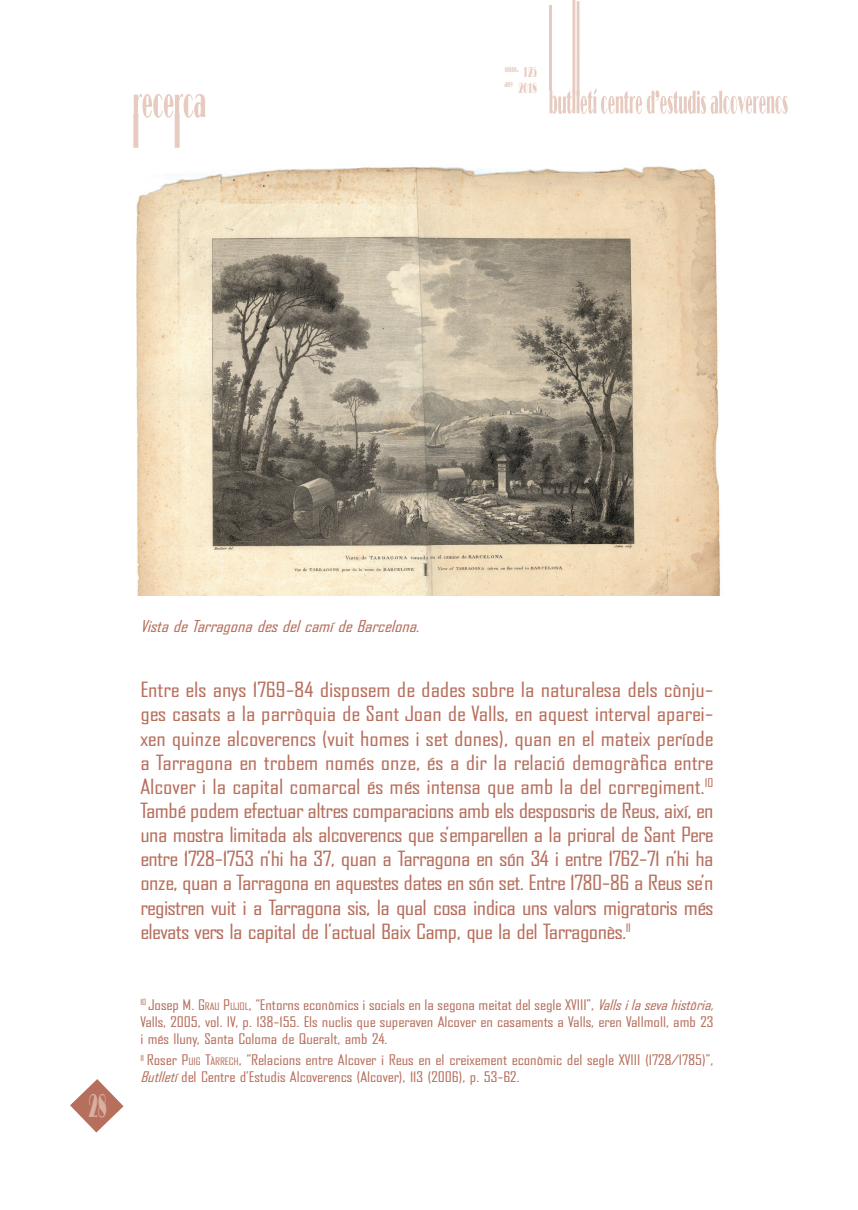
<style>
.page{position:relative;width:858px;height:1210px;background:#fff}
.page>*{position:absolute;margin:0;border:0;box-sizing:border-box;transform-origin:0 0}
.t1{font:31.5px "Broadway";color:#d9afa0;scale:.4 1}
.t2{font:20.12px/24.2px "Bureau Agency";letter-spacing:-.02em;color:#b76f5d;text-align:justify;scale:1.2 1}
.t3{font:italic 15.75px "Bureau Agency";color:#b76f5d;scale:1.2 1}
.t4{font:14px/16.8px "Bureau Agency";color:#b76f5d;scale:1.2 1}
.t5{font:14px/16.4px "Broadway";color:#e7cbc0;text-align:center;scale:.45 1}
.t6{font:8.75px/15.2px "Broadway";letter-spacing:.1em;color:#e7cbc0;scale:.45 1}
.s1{font-style:inherit}
.s2{font-size:9.8px}
.s3{font-style:italic}
</style>
<div class="page">
<svg style="left:549px;top:88px;width:238px;height:26px"></svg>
<hr style="left:549px;top:5px;width:3px;height:86px;background:#e7cbc0">
<hr style="left:572px;top:0;width:3px;height:93px;background:#e7cbc0">
<hr style="left:576px;top:1px;width:3px;height:95px;background:#e7cbc0">
<svg style="left:70px;top:1079px;width:54px;height:54px"></svg>
<hr style="left:134px;top:114px;width:4px;height:33px;background:#e7cbc0">
<hr style="left:175px;top:114px;width:4px;height:33px;background:#e7cbc0">
<svg style="left:134px;top:94px;width:71px;height:24px"></svg>
<img style="left:136px;top:166px;width:584px;height:429px">
<p class="t6" style="left:504px;top:61px;width:33px">núm. any</p>
<p class="t5" style="left:518px;top:63px;width:42px">125<br>2018</p>
<h1 class="t1" style="left:89px;top:1086px;width:47px">28</h1>
<p class="t3" style="left:140px;top:618px;width:238px">VistadeTarragonadesdelcamídeBarcelona.</p>
<p class="t2" style="left:140px;top:678px;width:479px">Entre els anys 1769-84 disposem de dades sobre la naturalesa dels cònju&shy;ges casats a la parròquia de Sant Joan de Valls, en aquest interval aparei&shy;xen quinze alcoverencs (vuit homes i set dones), quan en el mateix període a Tarragona en trobem només onze, és a dir la relació demogràfica entre Alcover i la capital comarcal és més intensa que amb la del corregiment.<sup>10<br></sup>També podem efectuar altres comparacions amb els desposoris de Reus, així, en una mostra limitada als alcoverencs que s’emparellen a la prioral de Sant Pere entre 1728-1753 n’hi ha 37, quan a Tarragona en són 34 i entre 1762-71 n’hi ha onze, quan a Tarragona en aquestes dates en són set. Entre 1780-86 a Reus se’n registren vuit i a Tarragona sis, la qual cosa indica uns valors migratoris més elevats vers la capital de l’actual Baix Camp, que la del Tarragonès.<sup>11</sup></p>
<p class="t4" style="left:140px;top:996px;width:482px"><sup>10</sup> Josep M. <span class="s1">G</span><span class="s2">RAU</span> <span class="s1">P</span><span class="s2">UJOL</span>, “Entorns econòmics i socials en la segona meitat del segle XVIII”, <span class="s3">Vallsilasevahistòria,<br></span>Valls, 2005, vol. IV, p. 138-155. Els nuclis que superaven Alcover en casaments a Valls, eren Vallmoll, amb 23 i més lluny, Santa Coloma de Queralt, amb 24.</p>
<p class="t4" style="left:140px;top:1052px;width:479px"><sup>11</sup> Roser <span class="s1">P</span><span class="s2">UIG</span> <span class="s1">T</span><span class="s2">ÀRRECH</span>, “Relacions entre Alcover i Reus en el creixement econòmic del segle XVIII (1728/1785)”,<br><span class="s3">Butlletí</span>del Centre d’Estudis Alcoverencs (Alcover), 113 (2006), p. 53-62.</p>
</div>
